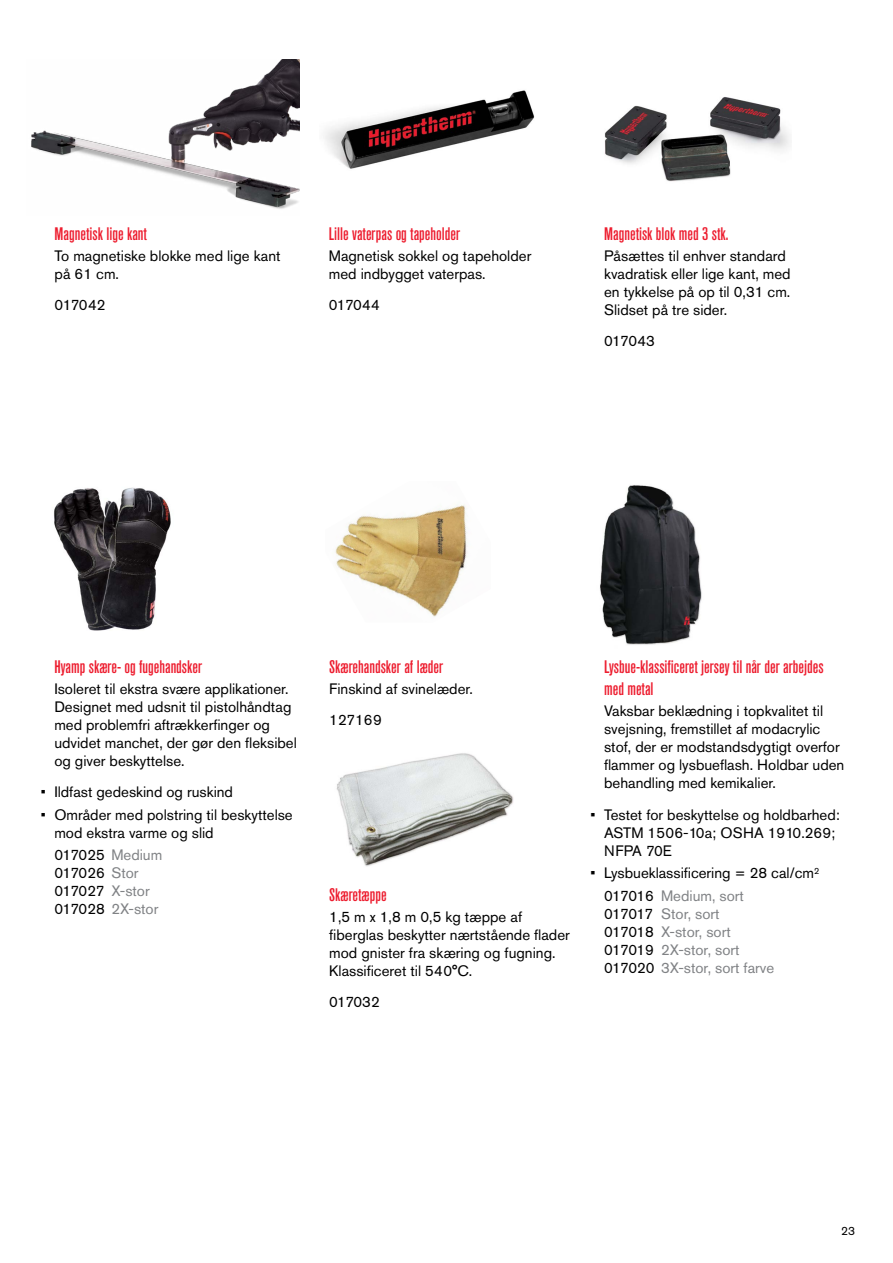
<style>
.page{position:relative;width:893px;height:1263px;background:#fff}
.page>*{position:absolute;margin:0;border:0;box-sizing:border-box;transform-origin:0 0}
.t1{font:500 condensed 18px/22.5px "Akzidenz Grotesk Pro";color:#ed1c2e}
.t2{font:15px/18px "Akzidenz Grotesk Pro";color:#000}
.t3{font:15px/18px "Akzidenz Grotesk Pro";color:#808285}
.t4{font:12px "Akzidenz Grotesk Pro";color:#000}
.s1{color:#808285}
.s2{color:#000}
</style>
<div class="page">
<img style="left:335px;top:504px;width:132px;height:113px">
<img style="left:336px;top:753px;width:178px;height:113px">
<img style="left:600px;top:485px;width:102px;height:160px">
<img style="left:54px;top:487px;width:117px;height:144px">
<img style="left:31px;top:60px;width:268px;height:149px">
<img style="left:325px;top:90px;width:210px;height:79px">
<img style="left:604px;top:97px;width:186px;height:85px">
<p class="t1" style="left:55px;top:222px;width:94px">Magnetisk lige kant</p>
<p class="t2" style="left:55px;top:247px;width:227px">To magnetiske blokke med lige kant på 61 cm.</p>
<p class="t2" style="left:55px;top:296px;width:52px">017042</p>
<p class="t1" style="left:329px;top:222px;width:133px">Lille vaterpas og tapeholder</p>
<p class="t2" style="left:329px;top:247px;width:204px">Magnetisk sokkel og tapeholder med indbygget vaterpas.</p>
<p class="t2" style="left:329px;top:296px;width:53px">017044</p>
<p class="t1" style="left:604px;top:222px;width:126px">Magnetisk blok med 3 stk.</p>
<p class="t2" style="left:604px;top:247px;width:188px">Påsættes til enhver standard kvadratisk eller lige kant, med en tykkelse på op til 0,31 cm.<br>Slidset på tre sider.</p>
<p class="t2" style="left:604px;top:332px;width:52px">017043</p>
<p class="t1" style="left:54px;top:655px;width:149px">Hyamp skære- og fugehandsker</p>
<p class="t2" style="left:54px;top:679px;width:244px">Isoleret til ekstra svære applikationer.<br>Designet med udsnit til pistolhåndtag med problemfri aftrækkerfinger og udvidet manchet, der gør den fleksibel og giver beskyttelse.</p>
<p class="t2" style="left:41px;top:783px;width:194px">• Ildfast gedeskind og ruskind</p>
<p class="t2" style="left:54px;top:805px;width:240px;text-indent:-14px">• Områder med polstring til beskyttelse mod ekstra varme og slid</p>
<p class="t2" style="left:54px;top:846px;width:109px">017025 <span class="s1">Medium<br></span>017026 <span class="s1">Stor<br></span>017027 <span class="s1">X-stor<br></span>017028 <span class="s1">2X-stor</span></p>
<p class="t1" style="left:329px;top:655px;width:116px">Skærehandsker af læder</p>
<p class="t2" style="left:329px;top:673px;width:145px;line-height:31.5px">Finskind af svinelæder.<br>127169</p>
<p class="t1" style="left:329px;top:883px;width:59px">Skæretæppe</p>
<p class="t2" style="left:329px;top:907px;width:242px">1,5 m x 1,8 m 0,5 kg tæppe af fiberglas beskytter nærtstående flader mod gnister fra skæring og fugning.<br>Klassificeret til 540°C.</p>
<p class="t2" style="left:329px;top:993px;width:52px">017032</p>
<p class="t1" style="left:604px;top:655px;width:221px">Lysbue-klassificeret jersey til når der arbejdes med metal</p>
<p class="t2" style="left:604px;top:702px;width:242px">Vaksbar beklædning i topkvalitet til svejsning, fremstillet af modacrylic stof, der er modstandsdygtigt overfor flammer og lysbueflash. Holdbar uden behandling med kemikalier.</p>
<p class="t2" style="left:604px;top:805px;width:237px;text-indent:-14px">• Testet for beskyttelse og holdbarhed:<br>ASTM 1506-10a; OSHA 1910.269;<br>NFPA 70E</p>
<p class="t2" style="left:604px;top:862px;width:217px;line-height:22.5px;text-indent:-14px">• Lysbueklassificering = 28 cal/cm<sup>2<br></sup>017016 <span class="s1">Medium, sort</span></p>
<p class="t3" style="left:604px;top:904px;width:172px"><span class="s2">017017</span> Stor, sort<br><span class="s2">017018</span> X-stor, sort<br><span class="s2">017019</span> 2X-stor, sort<br><span class="s2">017020</span> 3X-stor, sort farve</p>
<p class="t4" style="left:841px;top:1222px;width:15px">23</p>
</div>
